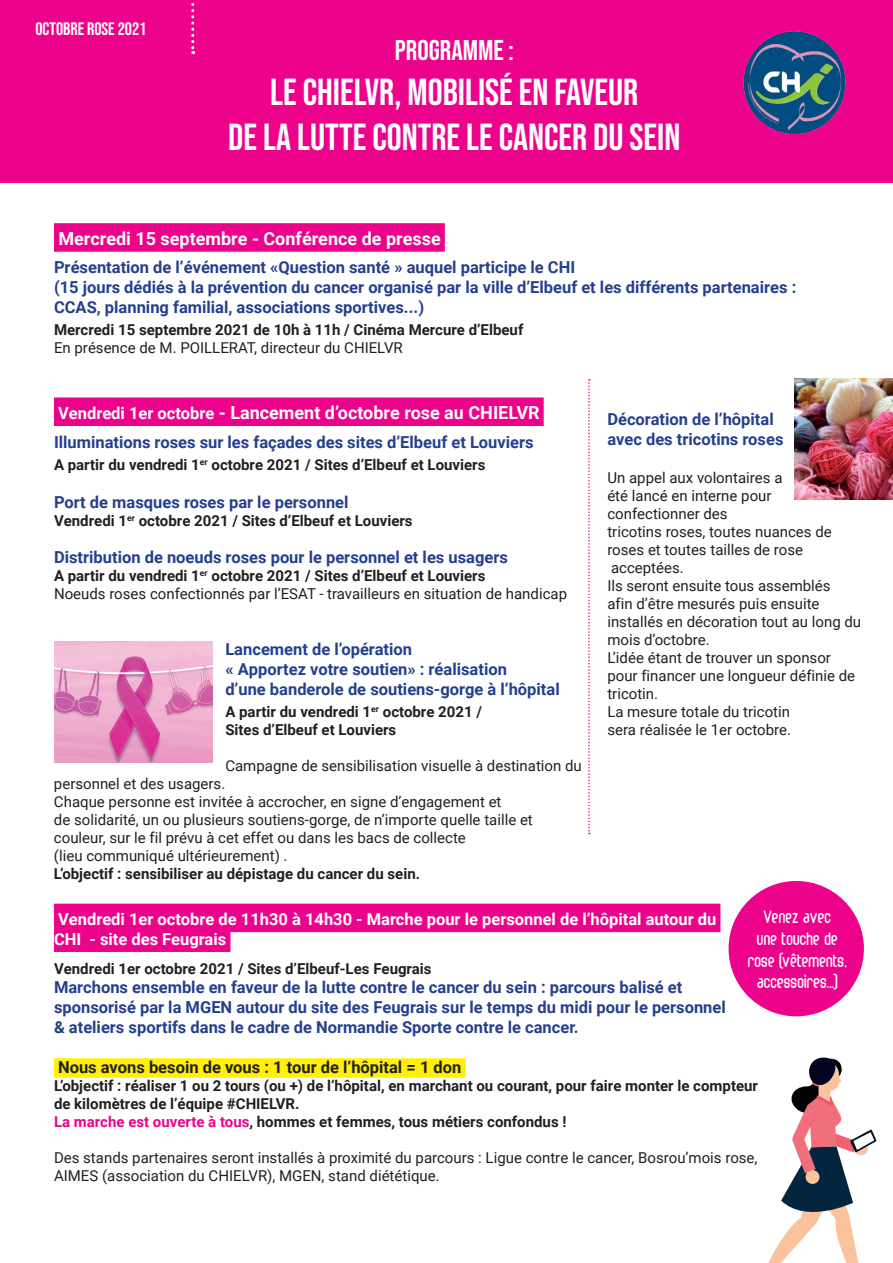
<style>
.page{position:relative;width:893px;height:1263px;background:#fff}
.page>*{position:absolute;margin:0;border:0;box-sizing:border-box;transform-origin:0 0}
.t1{font:37.5px/45px "Bebas Neue";color:#fff;text-align:center}
.t2{font:28.5px "Bebas Neue";color:#fff}
.t3{font:700 18px "Roboto";color:#fff}
.t4{font:18px/21.6px "Abingdon";color:#fff;text-align:center}
.t5{font:18px "Bebas Neue";color:#fff}
.t6{font:700 16.5px/19.8px "Roboto";color:#253f8e}
.t7{font:700 16.5px/19.8px "Roboto";color:#fff}
.t8{font:700 16.5px "Roboto";color:#231f20}
.t9{font:15px/18px "Roboto";color:#231f20}
.t10{font:700 15px/18px "Roboto";color:#231f20}
.s1{font-size:16.5px}
.s2{font-weight:700}
.s3{color:#ed028c}
</style>
<div class="page">
<div style="left:0;top:0;width:893px;height:183px;background:#ed028c"></div>
<div style="left:54px;top:223px;width:391px;height:29px;background:#ed028c"></div>
<div style="left:54px;top:397px;width:490px;height:29px;background:#ed028c"></div>
<div style="left:54px;top:904px;width:666px;height:28px;background:#ed028c"></div>
<div style="left:54px;top:923px;width:176px;height:29px;background:#ed028c"></div>
<div style="left:54px;top:1058px;width:412px;height:20px;background:#fff101"></div>
<img style="left:54px;top:641px;width:159px;height:121px">
<svg style="left:191px;top:3px;width:3px;height:51px"></svg>
<img style="left:743px;top:31px;width:103px;height:104px">
<svg style="left:588px;top:379px;width:2px;height:455px"></svg>
<img style="left:794px;top:378px;width:99px;height:122px">
<div style="left:729px;top:881px;width:135px;height:135px;background:#ed028c;border-radius:50%"></div>
<svg style="left:768px;top:1057px;width:108px;height:206px"></svg>
<p class="t5" style="left:35px;top:19px;width:113px">OCTOBRE ROSE 2021</p>
<h2 class="t2" style="left:395px;top:34px;width:120px">PROGRAMME :</h2>
<h1 class="t1" style="left:228px;top:70px;width:454px">LE CHIELVR, MOBILISÉ EN FAVEUR<br>DE LA LUTTE CONTRE LE CANCER DU SEIN</h1>
<p class="t3" style="left:58px;top:226px;width:384px">Mercredi 15 septembre - Conférence de presse</p>
<p class="t6" style="left:54px;top:257px;width:744px">Présentation de l’événement «Question santé » auquel participe le CHI<br>(15 jours dédiés à la prévention du cancer organisé par la ville d’Elbeuf et les différents partenaires :<br>CCAS, planning familial, associations sportives...)</p>
<p class="t10" style="left:54px;top:320px;width:471px">Mercredi 15 septembre 2021 de 10h à 11h / Cinéma Mercure d’Elbeuf</p>
<p class="t9" style="left:54px;top:338px;width:350px">En présence de M. POILLERAT, directeur du CHIELVR</p>
<p class="t3" style="left:58px;top:400px;width:483px"><span class="s1">Vendredi 1er octobre</span> - Lancement d’octobre rose au CHIELVR</p>
<p class="t6" style="left:54px;top:431px;width:481px">Illuminations roses sur les façades des sites d’Elbeuf et Louviers</p>
<p class="t10" style="left:54px;top:455px;width:433px">A partir du vendredi 1<sup>er</sup> octobre 2021 / Sites d’Elbeuf et Louviers</p>
<p class="t6" style="left:54px;top:491px;width:296px">Port de masques roses par le personnel</p>
<p class="t10" style="left:54px;top:511px;width:360px">Vendredi 1<sup>er</sup> octobre 2021 / Sites d’Elbeuf et Louviers</p>
<p class="t6" style="left:54px;top:547px;width:455px">Distribution de noeuds roses pour le personnel et les usagers</p>
<p class="t9" style="left:54px;top:566px;width:515px"><span class="s2">A partir du vendredi 1</span><sup>er</sup> <span class="s2">octobre 2021 / Sites d’Elbeuf et Louviers<br></span>Noeuds roses confectionnés par l’ESAT - travailleurs en situation de handicap</p>
<p class="t6" style="left:607px;top:409px;width:178px">Décoration de l’hôpital avec des tricotins roses</p>
<p class="t9" style="left:607px;top:468px;width:255px">Un appel aux volontaires a<br>été lancé en interne pour confectionner des<br>tricotins roses, toutes nuances de roses et toutes tailles de rose acceptées.<br>Ils seront ensuite tous assemblés<br>afin d’être mesurés puis ensuite installés en décoration tout au long du mois d’octobre.<br>L’idée étant de trouver un sponsor pour financer une longueur définie de tricotin.<br>La mesure totale du tricotin<br>sera réalisée le 1er octobre.</p>
<p class="t6" style="left:225px;top:639px;width:336px">Lancement de l’opération<br>« Apportez votre soutien» : réalisation<br>d’une banderole de soutiens-gorge à l’hôpital</p>
<p class="t10" style="left:225px;top:702px;width:258px">A partir du vendredi 1<sup>er</sup> octobre 2021 /<br>Sites d’Elbeuf et Louviers</p>
<p class="t9" style="left:225px;top:756px;width:358px">Campagne de sensibilisation visuelle à destination du</p>
<p class="t9" style="left:54px;top:774px;width:480px">personnel et des usagers.<br>Chaque personne est invitée à accrocher, en signe d’engagement et<br>de solidarité, un ou plusieurs soutiens-gorge, de n’importe quelle taille et couleur, sur le fil prévu à cet effet ou dans les bacs de collecte<br>(lieu communiqué ultérieurement) .</p>
<p class="t10" style="left:54px;top:864px;width:368px">L’objectif : sensibiliser au dépistage du cancer du sein.</p>
<p class="t7" style="left:54px;top:909px;width:664px">Vendredi 1er octobre de 11h30 à 14h30 - Marche pour le personnel de l’hôpital autour du<br>CHI - site des Feugrais</p>
<p class="t10" style="left:54px;top:959px;width:379px">Vendredi 1er octobre 2021 / Sites d’Elbeuf-Les Feugrais</p>
<p class="t6" style="left:54px;top:977px;width:673px">Marchons ensemble en faveur de la lutte contre le cancer du sein : parcours balisé et sponsorisé par la MGEN autour du site des Feugrais sur le temps du midi pour le personnel &amp; ateliers sportifs dans le cadre de Normandie Sporte contre le cancer.</p>
<p class="t8" style="left:58px;top:1055px;width:405px">Nous avons besoin de vous : 1 tour de l’hôpital = 1 don</p>
<p class="t10" style="left:54px;top:1076px;width:706px">L’objectif : réaliser 1 ou 2 tours (ou +) de l’hôpital, en marchant ou courant, pour faire monter le compteur de kilomètres de l’équipe #CHIELVR.<br><span class="s3">La marche est ouverte à tous</span>, hommes et femmes, tous métiers confondus !</p>
<p class="t9" style="left:54px;top:1148px;width:705px">Des stands partenaires seront installés à proximité du parcours : Ligue contre le cancer, Bosrou’mois rose,<br>AIMES (association du CHIELVR), MGEN, stand diététique.</p>
<p class="t4" style="left:748px;top:906px;width:101px">Venez avec<br>une touche de rose (vêtements, accessoires...)</p>
</div>
